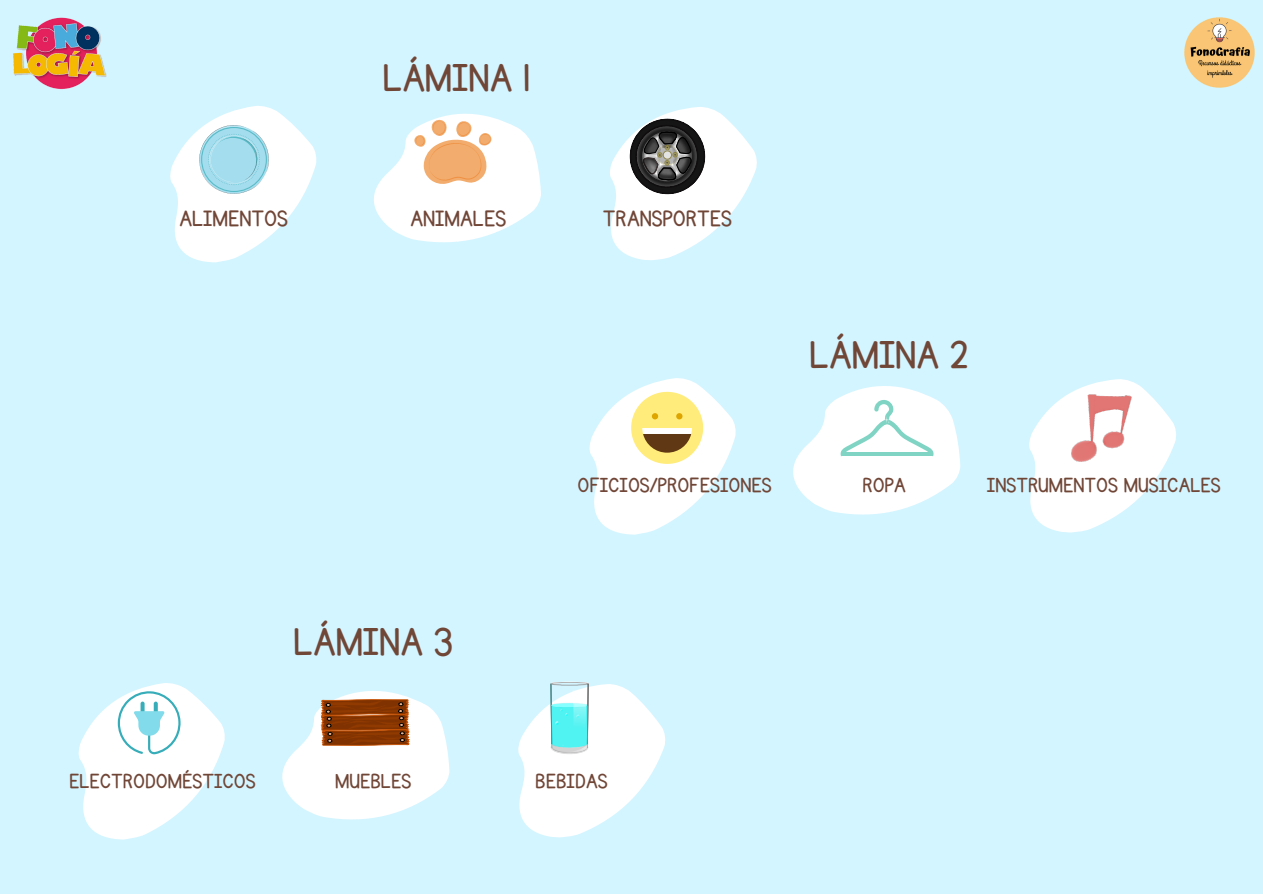
<style>
.page{position:relative;width:1263px;height:894px;background:#fff}
.page>*{position:absolute;margin:0;border:0;box-sizing:border-box;transform-origin:0 0}
.t1{font:45.45px "KG Primary Penmanship";color:#704637}
.t2{font:25.95px "KG Primary Penmanship";color:#704637}
.t3{font:23.7px "KG Primary Penmanship";color:#704637}
</style>
<div class="page">
<div style="left:0;top:0;width:1263px;height:893px;background:#d3f5ff"></div>
<svg style="left:170px;top:106px;width:147px;height:156px"></svg>
<svg style="left:610px;top:107px;width:147px;height:153px"></svg>
<svg style="left:374px;top:113px;width:167px;height:130px;fill:#fff"></svg>
<svg style="left:414px;top:119px;width:77px;height:65px"></svg>
<svg style="left:1029px;top:379px;width:147px;height:154px"></svg>
<svg style="left:793px;top:386px;width:168px;height:129px;fill:#fff"></svg>
<svg style="left:839px;top:400px;width:96px;height:56px"></svg>
<img style="left:1071px;top:394px;width:60px;height:67px">
<svg style="left:589px;top:378px;width:147px;height:156px"></svg>
<svg style="left:282px;top:691px;width:168px;height:129px;fill:#fff"></svg>
<svg style="left:78px;top:683px;width:147px;height:156px"></svg>
<svg style="left:321px;top:698px;width:89px;height:48px"></svg>
<svg style="left:518px;top:681px;width:148px;height:157px"></svg>
<img style="left:1184px;top:17px;width:71px;height:71px">
<img style="left:13px;top:17px;width:94px;height:72px">
<p class="t1" style="left:383px;top:56px;width:148px">LÁMINA 1</p>
<p class="t2" style="left:179px;top:205px;width:110px">ALIMENTOS</p>
<p class="t2" style="left:410px;top:205px;width:98px">ANIMALES</p>
<p class="t2" style="left:603px;top:205px;width:131px">TRANSPORTES</p>
<p class="t1" style="left:809px;top:333px;width:160px">LÁMINA 2</p>
<p class="t1" style="left:294px;top:620px;width:161px">LÁMINA 3</p>
<p class="t3" style="left:577px;top:473px;width:196px">OFICIOS/PROFESIONES</p>
<p class="t3" style="left:862px;top:473px;width:45px">ROPA</p>
<p class="t3" style="left:987px;top:473px;width:235px">INSTRUMENTOS MUSICALES</p>
<p class="t3" style="left:69px;top:769px;width:188px">ELECTRODOMÉSTICOS</p>
<p class="t3" style="left:335px;top:769px;width:78px">MUEBLES</p>
<p class="t3" style="left:535px;top:769px;width:74px">BEBIDAS</p>
</div>
